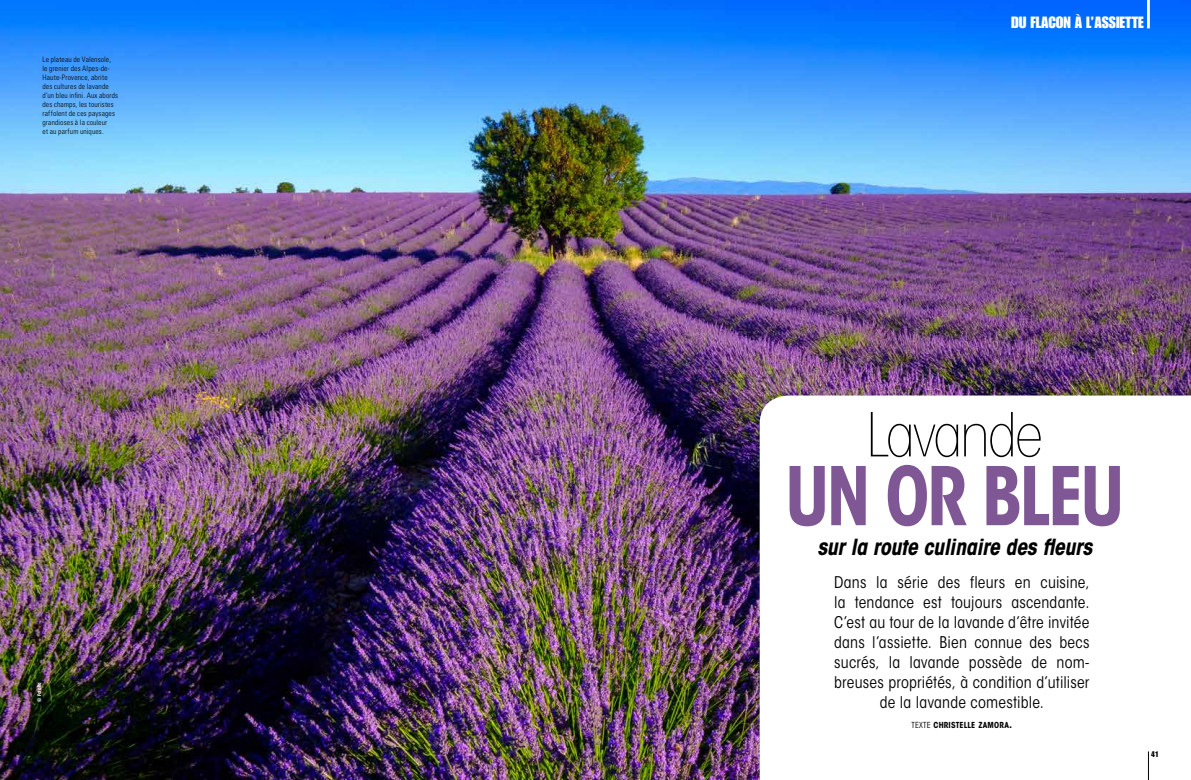
<style>
.page{position:relative;width:1191px;height:780px;background:#fff}
.page>*{position:absolute;margin:0;border:0;box-sizing:border-box;transform-origin:0 0}
.t1{font:700 condensed 80px "ITC Avant Garde Std";letter-spacing:-.04em;color:#805795;scale:.9 1}
.t2{font:200 condensed 60px "ITC Avant Garde Std";letter-spacing:-.035em;color:#000}
.t3{font:italic 700 condensed 22px "ITC Avant Garde Std";letter-spacing:-.015em;color:#000}
.t4{font:condensed 16px/20px "ITC Avant Garde Std";letter-spacing:.015em;color:#000;text-align:center}
.t5{font:16px "Impact LT Std";color:#fff}
.t6{font:700 condensed 8.2px "ITC Avant Garde Std";letter-spacing:.015em;color:#000}
.t7{font:8px "Impact LT Std";color:#000}
.t8{font:300 condensed 7.5px/9px "Univers LT Std";letter-spacing:.015em;color:#000}
.t9{font:700 condensed 5px "ITC Avant Garde Std";letter-spacing:.02em;color:#fff}
.s1{font-weight:400}
.s2{font-size:11px}
</style>
<div class="page">
<img style="left:0;top:0;width:1191px;height:780px">
<svg style="left:759px;top:395px;width:432px;height:385px"></svg>
<hr style="left:1147px;top:0;width:2px;height:28px;background:#fff">
<svg style="left:1148px;top:751px;width:1px;height:29px"></svg>
<p class="t8" style="left:43px;top:55px;width:77px">Le plateau de Valensole,<br>le grenier des Alpes-de-<br>Haute-Provence, abrite des cultures de lavande d’un bleu infini. Aux abords des champs, les touristes raffolent de ces paysages grandioses à la couleur<br>et au parfum uniques.</p>
<p class="t9" style="left:36px;top:702px;width:21px;rotate:-90deg">© Fotolia</p>
<p class="t5" style="left:1011px;top:13px;width:134px">DU FLACON À L’ASSIETTE</p>
<h2 class="t2" style="left:866px;top:400px;width:178px">Lavande</h2>
<h1 class="t1" style="left:785px;top:445px;width:378px">UN OR BLEU</h1>
<h3 class="t3" style="left:817px;top:533px;width:276px">sur la route culinaire des fleurs</h3>
<p class="t4" style="left:834px;top:572px;width:257px">Dans la série des fleurs en cuisine, la tendance est toujours ascendante.<br>C’est au tour de la lavande d’être invitée dans l’assiette. Bien connue des becs sucrés, la lavande possède de nom&shy;breuses propriétés, à condition d’utiliser de la lavande comestible.</p>
<p class="t6" style="left:911px;top:720px;width:102px"><span class="s1">TEXTE</span> CHRISTELLE ZAMORA<span class="s2">.</span></p>
<p class="t7" style="left:1151px;top:749px;width:8px">41</p>
</div>
